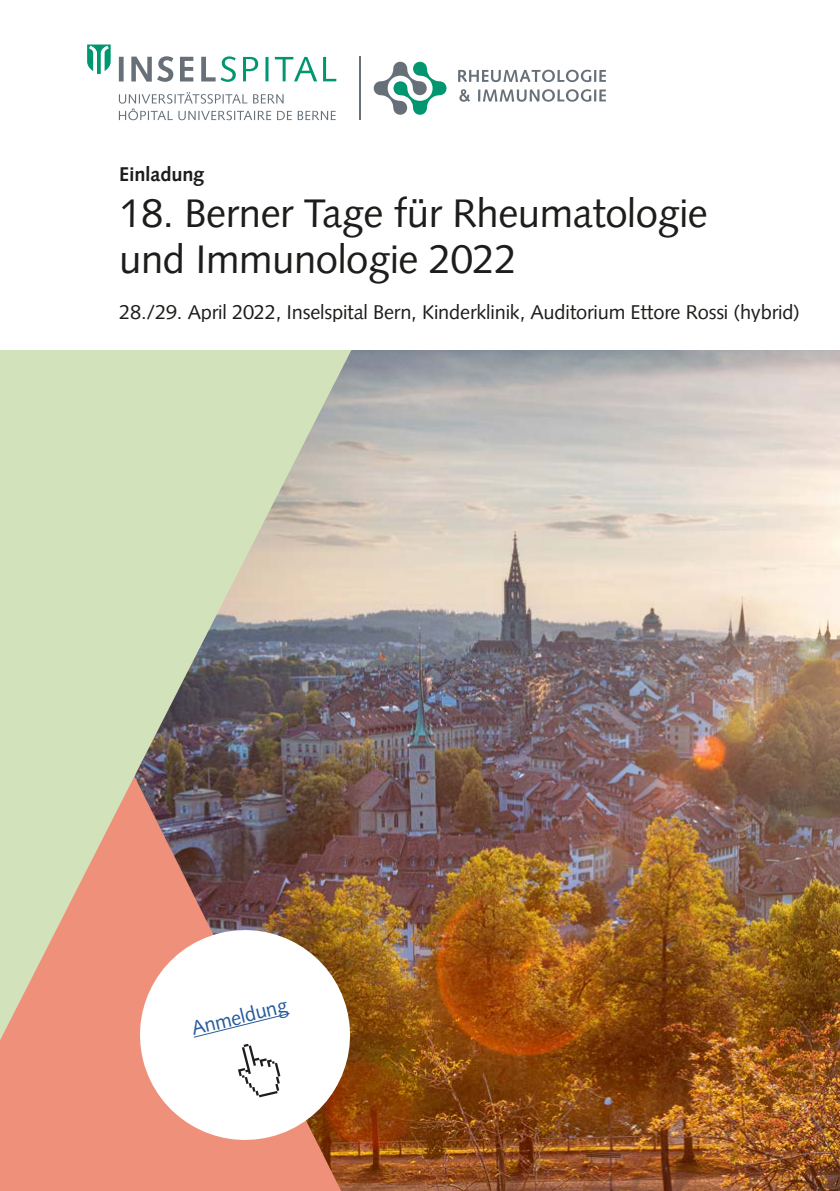
<style>
.page{position:relative;width:840px;height:1191px;background:#fff}
.page>*{position:absolute;margin:0;border:0;box-sizing:border-box;transform-origin:0 0}
.t1{font:40px/46px "Syntax LT Pro";letter-spacing:-.01em;color:#1d1d1b}
.t2{font:20px "Syntax LT Pro";letter-spacing:-.01em;color:#1d1d1b}
.t3{font:700 20px "Syntax LT Pro";letter-spacing:-.01em;color:#1d1d1b}
.t4{font:20px "Syntax LT Pro";color:#275b9b}
</style>
<div class="page">
<img style="left:341px;top:350px;width:498px;height:841px">
<svg style="left:87px;top:45px;width:24px;height:29px"></svg>
<svg style="left:119px;top:92px;width:216px;height:28px"></svg>
<svg style="left:243px;top:57px;width:93px;height:24px"></svg>
<svg style="left:180px;top:57px;width:13px;height:24px"></svg>
<svg style="left:131px;top:56px;width:42px;height:26px"></svg>
<hr style="left:119px;top:57px;width:4px;height:24px;background:#677078">
<svg style="left:201px;top:56px;width:35px;height:26px"></svg>
<svg style="left:373px;top:61px;width:73px;height:54px"></svg>
<svg style="left:458px;top:70px;width:147px;height:12px"></svg>
<svg style="left:459px;top:89px;width:11px;height:13px"></svg>
<svg style="left:478px;top:89px;width:127px;height:13px"></svg>
<hr style="left:359px;top:57px;width:1px;height:63px;background:#677078">
<div style="left:0;top:1040px;width:341px;height:151px;background:#ef907b"></div>
<svg style="left:0;top:350px;width:358px;height:690px;background:#b9b39a"></svg>
<svg style="left:129px;top:919px;width:232px;height:231px"></svg>
<svg style="left:192px;top:1012px;width:98px;height:85px"></svg>
<p class="t3" style="left:119px;top:162px;width:87px">Einladung</p>
<h1 class="t1" style="left:119px;top:190px;width:590px">18. Berner Tage für Rheumatologie und Immunologie 2022</h1>
<p class="t2" style="left:119px;top:300px;width:682px">28./29. April 2022, Inselspital Bern, Kinderklinik, Auditorium Ettore Rossi (hybrid)</p>
<p class="t4" style="left:189px;top:1017px;width:100px;rotate:-14deg">Anmeldung</p>
</div>
